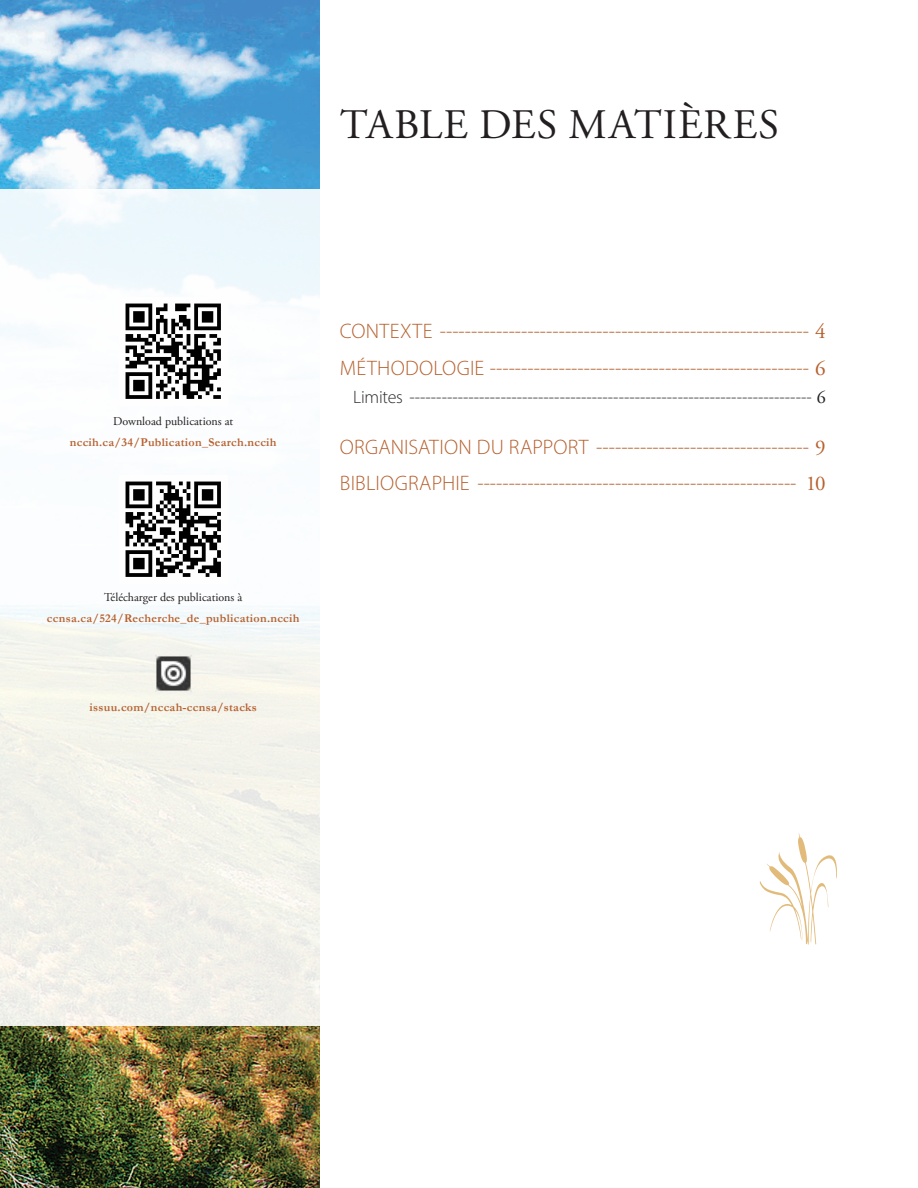
<style>
.page{position:relative;width:918px;height:1188px;background:#fff}
.page>*{position:absolute;margin:0;border:0;box-sizing:border-box;transform-origin:0 0}
.t1{font:42px "Adobe Garamond Pro";letter-spacing:.025em;color:#231f20}
.t2{font:300 21px/36.8px "Myriad Pro";letter-spacing:.01em;color:#b6602e}
.t3{font:300 18px "Myriad Pro";letter-spacing:-.015em;color:#2e2b2c}
.t4{font:700 12px "Garamond";letter-spacing:.025em;color:#b6602e}
.t5{font:12px "Adobe Garamond Pro";color:#231f20}
.s1{font-family:"Adobe Garamond Pro";font-weight:400}
.s2{font-family:"Adobe Garamond Pro";font-weight:400;color:#231f20}
</style>
<div class="page">
<img style="left:0;top:0;width:320px;height:1188px">
<div style="left:0;top:189px;width:331px;height:837px;background:linear-gradient(to right,#f5f6f3,#f5f7f5)"></div>
<img style="left:119px;top:298px;width:108px;height:107px">
<img style="left:119px;top:476px;width:108px;height:107px">
<img style="left:155px;top:655px;width:36px;height:36px">
<svg style="left:760px;top:833px;width:77px;height:112px"></svg>
<h1 class="t1" style="left:340px;top:100px;width:440px">TABLE DES MATIÈRES</h1>
<p class="t5" style="left:113px;top:414px;width:122px">Download publications at</p>
<p class="t4" style="left:70px;top:434px;width:208px">nccih.ca/34/Publication_Search.nccih</p>
<p class="t5" style="left:104px;top:590px;width:140px">Télécharger des publications à</p>
<p class="t4" style="left:47px;top:610px;width:254px">ccnsa.ca/524/Recherche_de_publication.nccih</p>
<p class="t4" style="left:90px;top:699px;width:169px">issuu.com/nccah-ccnsa/stacks</p>
<p class="t2" style="left:340px;top:313px;width:487px">CONTEXTE ----------------------------------------------------------- <span class="s1">4<br></span>MÉTHODOLOGIE --------------------------------------------------- <span class="s1">6</span></p>
<p class="t3" style="left:353px;top:387px;width:474px">Limites --------------------------------------------------------------------------- <span class="s2">6</span></p>
<p class="t2" style="left:340px;top:428px;width:487px">ORGANISATION DU RAPPORT ---------------------------------- <span class="s1">9<br></span>BIBLIOGRAPHIE --------------------------------------------------- <span class="s1">10</span></p>
</div>
